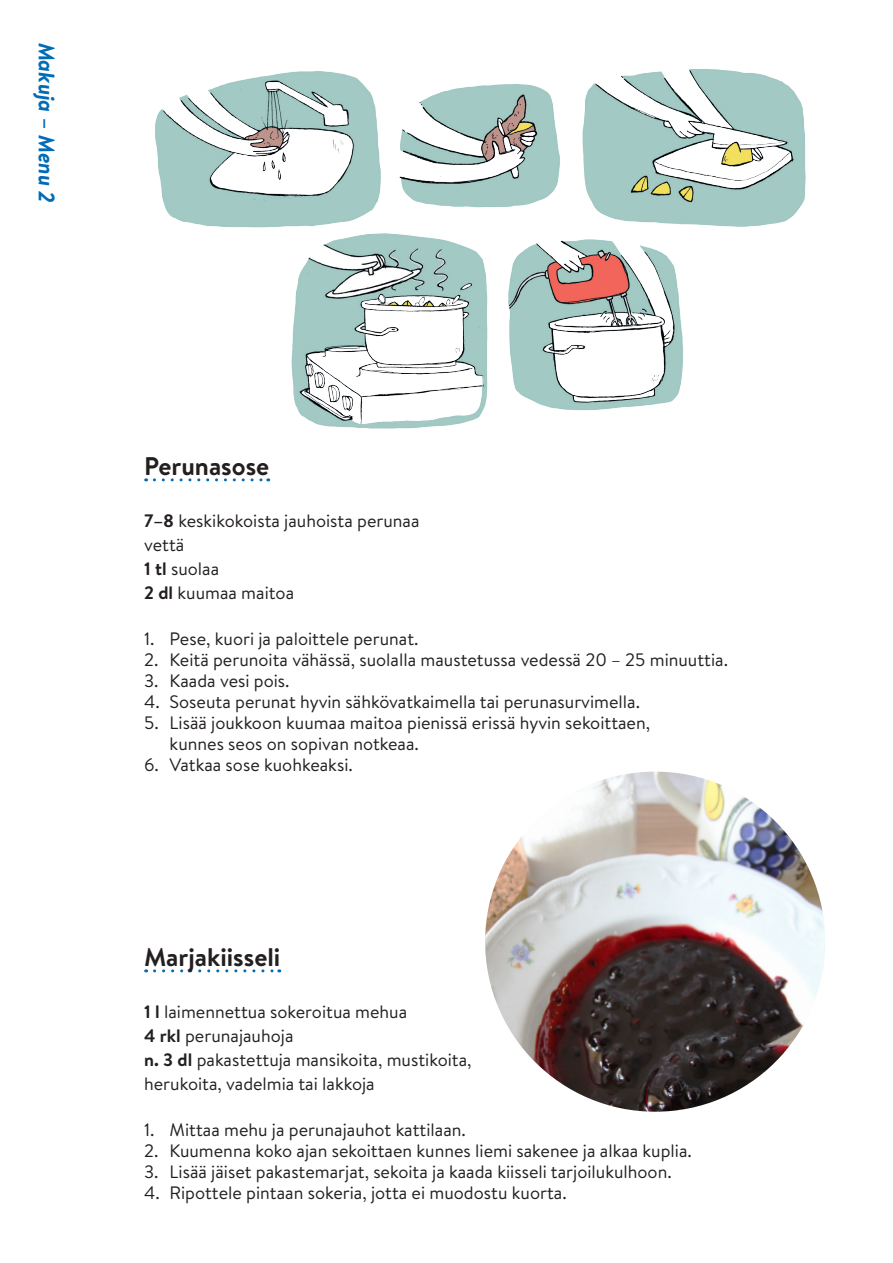
<style>
.page{position:relative;width:893px;height:1263px;background:#fff}
.page>*{position:absolute;margin:0;border:0;box-sizing:border-box;transform-origin:0 0}
.otsikko{font:700 25.5px "Brandon Text";color:#231f20}
.t1{font:italic 700 22.5px "Brandon Text";color:#006bb6}
.aineslista{font:18px/21px "Brandon Text";color:#231f20}
.s1{font-weight:700}
</style>
<div class="page">
<svg style="left:154px;top:478px;width:115px;height:3px"></svg>
<svg style="left:155px;top:969px;width:125px;height:3px"></svg>
<img style="left:485px;top:772px;width:340px;height:340px;border-radius:170px">
<img style="left:406px;top:84px;width:154px;height:124px">
<img style="left:291px;top:235px;width:197px;height:194px">
<img style="left:582px;top:69px;width:224px;height:158px">
<img style="left:508px;top:239px;width:175px;height:172px">
<img style="left:155px;top:71px;width:251px;height:164px">
<p class="t1" style="left:62px;top:43px;width:162px;rotate:90deg">Makuja – Menu 2</p>
<p class="otsikko" style="left:144px;top:448px;width:127px">Perunasose</p>
<p class="aineslista" style="left:144px;top:510px;width:277px"><span class="s1">7–8</span> keskikokoista jauhoista perunaa</p>
<p class="aineslista" style="left:144px;top:534px;width:42px">vettä</p>
<p class="aineslista" style="left:144px;top:558px;width:77px"><span class="s1">1 tl</span> suolaa</p>
<p class="aineslista" style="left:144px;top:582px;width:152px"><span class="s1">2 dl</span> kuumaa maitoa</p>
<p class="aineslista" style="left:144px;top:628px;width:276px">1. Pese, kuori ja paloittele perunat.</p>
<p class="aineslista" style="left:144px;top:649px;width:585px">2. Keitä perunoita vähässä, suolalla maustetussa vedessä 20 – 25 minuuttia.</p>
<p class="aineslista" style="left:144px;top:670px;width:147px">3. Kaada vesi pois.</p>
<p class="aineslista" style="left:144px;top:691px;width:497px">4. Soseuta perunat hyvin sähkövatkaimella tai perunasurvimella.</p>
<p class="aineslista" style="left:170px;top:712px;width:482px;text-indent:-26px">5. Lisää joukkoon kuumaa maitoa pienissä erissä hyvin sekoittaen, kunnes seos on sopivan notkeaa.</p>
<p class="aineslista" style="left:144px;top:754px;width:210px">6. Vatkaa sose kuohkeaksi.</p>
<p class="otsikko" style="left:144px;top:940px;width:138px">Marjakiisseli</p>
<p class="aineslista" style="left:144px;top:1001px;width:265px"><span class="s1">1 l</span> laimennettua sokeroitua mehua</p>
<p class="aineslista" style="left:144px;top:1025px;width:151px"><span class="s1">4 rkl</span> perunajauhoja</p>
<p class="aineslista" style="left:144px;top:1047px;width:329px;line-height:24px"><span class="s1">n. 3 dl</span> pakastettuja mansikoita, mustikoita, herukoita, vadelmia tai lakkoja</p>
<p class="aineslista" style="left:144px;top:1119px;width:323px">1. Mittaa mehu ja perunajauhot kattilaan.</p>
<p class="aineslista" style="left:144px;top:1140px;width:549px">2. Kuumenna koko ajan sekoittaen kunnes liemi sakenee ja alkaa kuplia.</p>
<p class="aineslista" style="left:144px;top:1161px;width:529px">3. Lisää jäiset pakastemarjat, sekoita ja kaada kiisseli tarjoilukulhoon.</p>
<p class="aineslista" style="left:144px;top:1182px;width:424px">4. Ripottele pintaan sokeria, jotta ei muodostu kuorta.</p>
</div>
